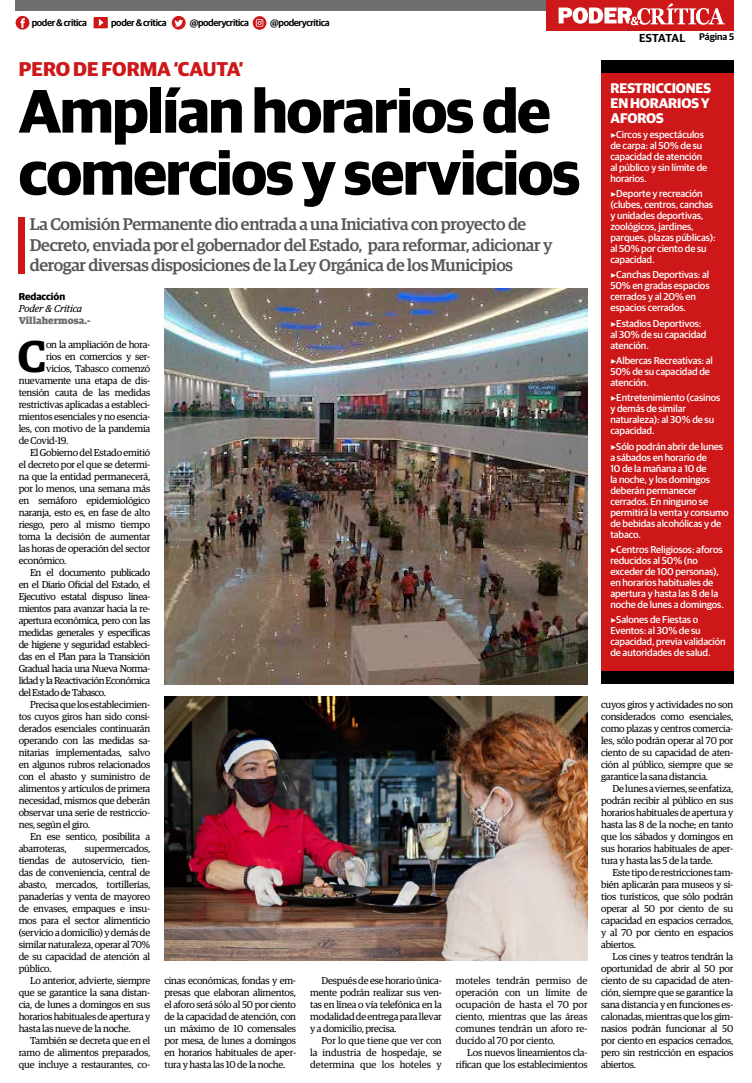
<style>
.page{position:relative;width:752px;height:1083px;background:#fff}
.page>*{position:absolute;margin:0;border:0;box-sizing:border-box;transform-origin:0 0}
.t1{font:700 61.4px/62.1px "Guardian Sans";letter-spacing:-.02em;color:#000}
.t2{font:600 44.6px "Guardian Egyp";color:#000}
.t3{font:700 20px "Guardian Sans";color:#cd1719}
.t4{font:500 17px/20.4px "Guardian Egyp";letter-spacing:-.02em;color:#575756}
.t5{font:700 14px/15px "Guardian Sans";letter-spacing:-.01em;color:#fff;text-align:justify}
.t6{font:600 11.6px "Guardian Sans";letter-spacing:-.015em;color:#000}
.t7{font:10px/12px "Guardian Egyp";letter-spacing:-.02em;color:#000;text-align:justify}
.t8{font:500 10px/11px "Guardian Sans";letter-spacing:-.01em;color:#fff}
.t9{font:10px "Guardian Egyp";letter-spacing:-.04em;color:#000}
.t10{font:900 10px "Guardian Egyp";color:#706f6f}
.t11{font:italic 10px "Guardian Egyp";color:#000}
.t12{font:700 10px "Guardian Sans";color:#000}
.t13{font:600 9.6px "Guardian Sans";letter-spacing:-.04em;color:#000}
.s1{font-size:9.6px}
.s2{font-family:"Minion Pro";font-weight:400}
</style>
<div class="page">
<div style="left:546px;top:0;width:187px;height:31px;background:#cd1719"></div>
<div style="left:16px;top:0;width:530px;height:11px;background:#706f6f"></div>
<svg style="left:558px;top:3px;width:166px;height:22px"></svg>
<div style="left:19px;top:217px;width:6px;height:57px;background:#cd1719"></div>
<div style="left:601px;top:60px;width:131px;height:624px;background:#cd1719"></div>
<div style="left:601px;top:60px;width:131px;height:12px;background:#000"></div>
<div style="left:601px;top:672px;width:131px;height:12px;background:#000"></div>
<img style="left:164px;top:288px;width:423px;height:396px">
<img style="left:164px;top:696px;width:423px;height:264px">
<svg style="left:93px;top:17px;width:15px;height:11px"></svg>
<svg style="left:252px;top:16px;width:14px;height:14px"></svg>
<svg style="left:172px;top:16px;width:13px;height:14px"></svg>
<svg style="left:16px;top:16px;width:13px;height:14px"></svg>
<p class="t13" style="left:32px;top:15px;width:57px">poder &amp; critica</p>
<p class="t13" style="left:111px;top:15px;width:57px">poder &amp; critica</p>
<p class="t13" style="left:190px;top:15px;width:61px">@poderycritica</p>
<p class="t13" style="left:270px;top:15px;width:61px">@poderycritica</p>
<h3 class="t3" style="left:19px;top:54px;width:226px">PERO DE FORMA ‘CAUTA’</h3>
<h1 class="t1" style="left:19px;top:75px;width:563px">Amplían horarios de comercios y servicios</h1>
<h3 class="t4" style="left:30px;top:213px;width:524px">La Comisión Permanente dio entrada a una Iniciativa con proyecto de<br>Decreto, enviada por el gobernador del Estado, para reformar, adicionar y derogar diversas disposiciones de la Ley Orgánica de los Municipios</h3>
<p class="t12" style="left:19px;top:289px;width:48px">Redacción</p>
<p class="t11" style="left:19px;top:302px;width:65px">Poder &amp; Crítica</p>
<p class="t10" style="left:19px;top:313px;width:73px">Villahermosa.-</p>
<h2 class="t2" style="left:18px;top:323px;width:30px">C</h2>
<p class="t7" style="left:46px;top:338px;width:106px">on la ampliación de hora-</p>
<p class="t7" style="left:46px;top:350px;width:106px">rios en comercios y ser-</p>
<p class="t7" style="left:46px;top:362px;width:106px">vicios, Tabasco comenzó</p>
<p class="t7" style="left:19px;top:374px;width:133px">nuevamente una etapa de dis-</p>
<p class="t7" style="left:19px;top:386px;width:133px">tensión cauta de las medidas</p>
<p class="t7" style="left:19px;top:398px;width:133px">restrictivas aplicadas a estableci-</p>
<p class="t7" style="left:19px;top:410px;width:133px">mientos esenciales y no esencia-</p>
<p class="t7" style="left:19px;top:422px;width:133px">les, con motivo de la pandemia</p>
<p class="t7" style="left:19px;top:434px;width:51px">de Covid-19.</p>
<p class="t7" style="left:30px;top:446px;width:122px">El Gobierno del Estado emitió</p>
<p class="t7" style="left:19px;top:458px;width:133px">el decreto por el que se determi-</p>
<p class="t7" style="left:19px;top:470px;width:133px">na que la entidad permanecerá,</p>
<p class="t7" style="left:19px;top:482px;width:133px">por lo menos, una semana más</p>
<p class="t7" style="left:19px;top:494px;width:133px">en semáforo epidemiológico</p>
<p class="t7" style="left:19px;top:506px;width:133px">naranja, esto es, en fase de alto</p>
<p class="t7" style="left:19px;top:518px;width:133px">riesgo, pero al mismo tiempo</p>
<p class="t7" style="left:19px;top:530px;width:133px">toma la decisión de aumentar</p>
<p class="t7" style="left:19px;top:542px;width:133px">las horas de operación del sector</p>
<p class="t7" style="left:19px;top:554px;width:49px">económico.</p>
<p class="t9" style="left:30px;top:566px;width:122px">En el documento publicado</p>
<p class="t9" style="left:19px;top:578px;width:133px">en el Diario Oficial del Estado, el</p>
<p class="t9" style="left:19px;top:590px;width:133px">Ejecutivo estatal dispuso linea-</p>
<p class="t9" style="left:19px;top:602px;width:133px">mientos para avanzar hacia la re-</p>
<p class="t9" style="left:19px;top:614px;width:133px">apertura económica, pero con las</p>
<p class="t9" style="left:19px;top:626px;width:133px">medidas generales y específicas</p>
<p class="t9" style="left:19px;top:638px;width:133px">de higiene y seguridad estableci-</p>
<p class="t9" style="left:19px;top:650px;width:133px">das en el Plan para la Transición</p>
<p class="t9" style="left:19px;top:662px;width:133px">Gradual hacia una Nueva Norma-</p>
<p class="t9" style="left:19px;top:674px;width:133px">lidad y la Reactivación Económica</p>
<p class="t9" style="left:19px;top:686px;width:89px">del Estado de Tabasco.</p>
<p class="t7" style="left:30px;top:698px;width:122px">Precisa que los establecimien-</p>
<p class="t7" style="left:19px;top:710px;width:133px">tos cuyos giros han sido consi-</p>
<p class="t7" style="left:19px;top:722px;width:133px">derados esenciales continuarán</p>
<p class="t7" style="left:19px;top:734px;width:133px">operando con las medidas sa-</p>
<p class="t7" style="left:19px;top:746px;width:133px">nitarias implementadas, salvo</p>
<p class="t7" style="left:19px;top:758px;width:133px">en algunos rubros relacionados</p>
<p class="t7" style="left:19px;top:770px;width:133px">con el abasto y suministro de</p>
<p class="t7" style="left:19px;top:782px;width:133px">alimentos y artículos de primera</p>
<p class="t7" style="left:19px;top:794px;width:133px">necesidad, mismos que deberán</p>
<p class="t7" style="left:19px;top:806px;width:133px">observar una serie de restriccio-</p>
<p class="t7" style="left:19px;top:818px;width:73px">nes, según el giro.</p>
<p class="t7" style="left:30px;top:830px;width:122px">En ese sentico, posibilita a</p>
<p class="t7" style="left:19px;top:842px;width:49px">abarroteras,</p>
<p class="t7" style="left:19px;top:842px;width:133px;text-indent:66px">supermercados, tiendas de autoservicio, tien&shy;das de conveniencia, central de abasto, mercados, tortillerías, panaderías y venta de mayoreo de envases, empaques e insu&shy;mos para el sector alimenticio (servicio a domicilio) y demás de similar naturaleza, operar al 70% de su capacidad de atención al público.</p>
<p class="t7" style="left:19px;top:974px;width:133px;text-indent:11px">Lo anterior, advierte, siempre que se garantice la sana distan&shy;cia, de lunes a domingos en sus horarios habituales de apertura y hasta las nueve de la noche.</p>
<p class="t7" style="left:19px;top:1034px;width:133px;text-indent:11px">También se decreta que en el ramo de alimentos preparados, que incluye a restaurantes, co-</p>
<p class="t7" style="left:164px;top:974px;width:133px">cinas económicas, fondas y em&shy;presas que elaboran alimentos, el aforo será sólo al 50 por ciento de la capacidad de atención, con un máximo de 10 comensales por mesa, de lunes a domingos en horarios habituales de aper&shy;tura y hasta las 10 de la noche.</p>
<p class="t7" style="left:310px;top:974px;width:133px;text-indent:11px">Después de ese horario única&shy;mente podrán realizar sus ven&shy;tas en línea o vía telefónica en la modalidad de entrega para llevar y a domicilio, precisa.</p>
<p class="t7" style="left:455px;top:974px;width:133px">moteles tendrán permiso de operación con un límite de ocupación de hasta el 70 por ciento, mientras que las áreas comunes tendrán un aforo re&shy;ducido al 70 por ciento.</p>
<p class="t7" style="left:455px;top:1046px;width:133px;text-align:right">Los nuevos lineamientos cla&shy;rifican que los establecimientos</p>
<p class="t7" style="left:310px;top:1034px;width:133px;text-indent:11px">Por lo que tiene que ver con la industria de hospedaje, se determina que los hoteles y</p>
<p class="t6" style="left:638px;top:29px;width:96px">ESTATAL <span class="s1">Página 5</span></p>
<h3 class="t5" style="left:610px;top:79px;width:102px">RESTRICCIONES EN HORARIOS Y AFOROS</h3>
<p class="t8" style="left:610px;top:128px;width:98px"><span class="s2">▶</span>Circos y espectáculos de carpa: al 50% de su capacidad de atención al público y sin límite de horarios.</p>
<p class="t8" style="left:610px;top:187px;width:107px"><span class="s2">▶</span>Deporte y recreación (clubes, centros, canchas y unidades deportivas, zoológicos, jardines, parques, plazas públicas): al 50% por ciento de su capacidad.</p>
<p class="t8" style="left:610px;top:269px;width:101px"><span class="s2">▶</span>Canchas Deportivas: al<br>50% en gradas espacios cerrados y al 20% en espacios cerrados.</p>
<p class="t8" style="left:610px;top:317px;width:98px"><span class="s2">▶</span>Estadios Deportivos: al 30% de su capacidad atención.</p>
<p class="t8" style="left:610px;top:354px;width:104px"><span class="s2">▶</span>Albercas Recreativas: al<br>50% de su capacidad de atención.</p>
<p class="t8" style="left:610px;top:391px;width:111px"><span class="s2">▶</span>Entretenimiento (casinos y demás de similar naturaleza): al 30% de su capacidad.</p>
<p class="t8" style="left:610px;top:440px;width:120px"><span class="s2">▶</span>Sólo podrán abrir de lunes a sábados en horario de<br>10 de la mañana a 10 de<br>la noche, y los domingos deberán permanecer cerrados. En ninguno se permitirá la venta y consumo de bebidas alcohólicas y de tabaco.</p>
<p class="t8" style="left:610px;top:543px;width:115px"><span class="s2">▶</span>Centros Religiosos: aforos reducidos al 50% (no exceder de 100 personas), en horarios habituales de apertura y hasta las 8 de la noche de lunes a domingos.</p>
<p class="t8" style="left:610px;top:613px;width:117px"><span class="s2">▶</span>Salones de Fiestas o<br>Eventos: al 30% de su capacidad, previa validación de autoridades de salud.</p>
<p class="t7" style="left:601px;top:698px;width:133px">cuyos giros y actividades no son considerados como esenciales, como plazas y centros comercia&shy;les, sólo podrán operar al 70 por ciento de su capacidad de aten&shy;ción al público, siempre que se garantice la sana distancia.</p>
<p class="t7" style="left:601px;top:782px;width:133px;text-indent:11px">De lunes a viernes, se enfatiza, podrán recibir al público en sus horarios habituales de apertura y hasta las 8 de la noche; en tanto que los sábados y domingos en sus horarios habituales de aper&shy;tura y hasta las 5 de la tarde.</p>
<p class="t7" style="left:601px;top:866px;width:133px;text-indent:11px">Este tipo de restricciones tam&shy;bién aplicarán para museos y si&shy;tios turísticos, que sólo podrán operar al 50 por ciento de su capacidad en espacios cerrados, y al 70 por ciento en espacios abiertos.</p>
<p class="t7" style="left:601px;top:950px;width:133px;text-indent:11px">Los cines y teatros tendrán la oportunidad de abrir al 50 por ciento de su capacidad de aten&shy;ción, siempre que se garantice la sana distancia y en funciones es&shy;calonadas, mientras que los gim&shy;nasios podrán funcionar al 50 por ciento en espacios cerrados, pero sin restricción en espacios abiertos.</p>
</div>
